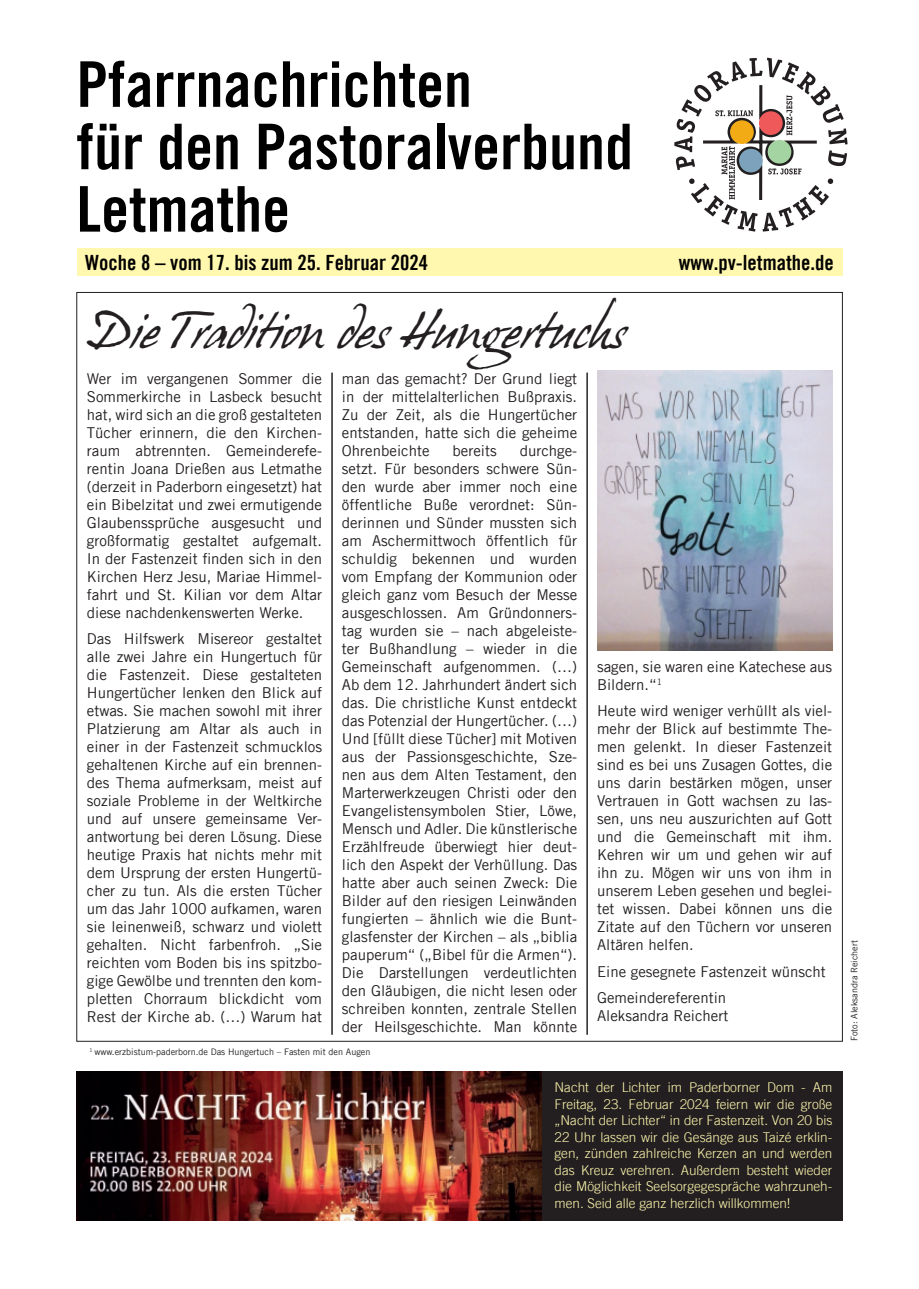
<style>
.page{position:relative;width:919px;height:1289px;background:#fff}
.page>*{position:absolute;margin:0;border:0;box-sizing:border-box;transform-origin:0 0}
.t1{font:63px/62.4px "Trade Gothic Bold Condensed No 2 B";color:#000}
.t2{font:45px "Hans Hand";color:#231f20}
.t3{font:21px "Trade Gothic Bold Condensed No 2 B";color:#000}
.t4{font:15px/18px "Trade Gothic";color:#231f20;text-align:justify}
.t5{font:300 13.5px/16.5px "Trade Gothic";color:#fff8ae;text-align:justify}
.t6{font:9px "Trade Gothic";color:#231f20}
</style>
<div class="page">
<div style="left:77px;top:248px;width:765px;height:27px;background:#fff8ae"></div>
<hr style="left:331px;top:372px;width:1px;height:662px;background:#231f20">
<hr style="left:586px;top:372px;width:1px;height:662px;background:#231f20">
<svg style="left:674px;top:58px;width:173px;height:174px"></svg>
<div style="left:759px;top:111px;width:23px;height:24px;background:#f0595a;border-radius:50%"></div>
<div style="left:767px;top:140px;width:24px;height:23px;background:#a4d4a1;border-radius:50%"></div>
<div style="left:739px;top:149px;width:23px;height:23px;background:#7da2bb;border-radius:50%"></div>
<div style="left:730px;top:120px;width:23px;height:24px;background:#f2aa15;border-radius:50%"></div>
<img style="left:597px;top:370px;width:235px;height:280px">
<div style="left:77px;top:1071px;width:765px;height:149px;background:#231f20"></div>
<img style="left:77px;top:1071px;width:465px;height:149px">
<h1 class="t1" style="left:77px;top:57px;width:558px">Pfarrnachrichten<br>für den Pastoralverbund<br>Letmathe</h1>
<h3 class="t3" style="left:85px;top:253px;width:344px">Woche 8 – vom 17. bis zum 25. Februar 2024</h3>
<h3 class="t3" style="left:678px;top:253px;width:157px">www.pv-letmathe.de</h3>
<h2 class="t2" style="left:87px;top:306px;width:538px">Die Tradition des Hungertuchs</h2>
<p class="t4" style="left:87px;top:370px;width:237px">Wer im vergangenen Sommer die Sommerkirche in Lasbeck besucht hat, wird sich an die groß gestalteten Tücher erinnern, die den Kirchen&shy;raum abtrennten. Gemeinderefe&shy;rentin Joana Drießen aus Letmathe (derzeit in Paderborn eingesetzt) hat ein Bibelzitat und zwei ermutigende Glaubenssprüche ausgesucht und großformatig gestaltet aufgemalt.<br>In der Fastenzeit finden sich in den Kirchen Herz Jesu, Mariae Himmel&shy;fahrt und St. Kilian vor dem Altar diese nachdenkenswerten Werke.</p>
<p class="t4" style="left:87px;top:631px;width:237px">Das Hilfswerk Misereor gestaltet alle zwei Jahre ein Hungertuch für die Fastenzeit. Diese gestalteten Hungertücher lenken den Blick auf etwas. Sie machen sowohl mit ihrer Platzierung am Altar als auch in einer in der Fastenzeit schmucklos gehaltenen Kirche auf ein brennen&shy;des Thema aufmerksam, meist auf soziale Probleme in der Weltkirche und auf unsere gemeinsame Ver&shy;antwortung bei deren Lösung. Diese heutige Praxis hat nichts mehr mit dem Ursprung der ersten Hungertü&shy;cher zu tun. Als die ersten Tücher um das Jahr 1000 aufkamen, waren sie leinenweiß, schwarz und violett gehalten. Nicht farbenfroh. „Sie reichten vom Boden bis ins spitzbo&shy;gige Gewölbe und trennten den kom&shy;pletten Chorraum blickdicht vom Rest der Kirche ab. (…) Warum hat</p>
<p class="t4" style="left:342px;top:370px;width:237px">man das gemacht? Der Grund liegt in der mittelalterlichen Bußpraxis.<br>Zu der Zeit, als die Hungertücher entstanden, hatte sich die geheime Ohrenbeichte</p>
<p class="t4" style="left:452px;top:442px;width:46px">bereits</p>
<p class="t4" style="left:342px;top:442px;width:237px;text-indent:178px">durchge&shy;setzt. Für besonders schwere Sün&shy;den wurde aber immer noch eine öffentliche Buße verordnet: Sün&shy;derinnen und Sünder mussten sich am Aschermittwoch öffentlich für schuldig bekennen und wurden vom Empfang der Kommunion oder gleich ganz vom Besuch der Messe ausgeschlossen. Am Gründonners&shy;tag wurden sie – nach abgeleiste&shy;ter Bußhandlung – wieder in die Gemeinschaft aufgenommen. (…)<br>Ab dem 12. Jahrhundert ändert sich das. Die christliche Kunst entdeckt das Potenzial der Hungertücher. (…)<br>Und [füllt diese Tücher] mit Motiven aus der Passionsgeschichte, Sze&shy;nen aus dem Alten Testament, den Marterwerkzeugen Christi oder den Evangelistensymbolen Stier, Löwe, Mensch und Adler. Die künstlerische Erzählfreude überwiegt hier deut&shy;lich den Aspekt der Verhüllung. Das hatte aber auch seinen Zweck: Die Bilder auf den riesigen Leinwänden fungierten – ähnlich wie die Bunt&shy;glasfenster der Kirchen – als „biblia pauperum“ („Bibel für die Armen“).<br>Die Darstellungen verdeutlichten den Gläubigen, die nicht lesen oder schreiben konnten, zentrale Stellen der Heilsgeschichte. Man könnte</p>
<p class="t4" style="left:597px;top:658px;width:237px">sagen, sie waren eine Katechese aus<br>Bildern.“<sup>1</sup></p>
<p class="t4" style="left:597px;top:703px;width:237px">Heute wird weniger verhüllt als viel&shy;mehr der Blick auf bestimmte The&shy;men gelenkt. In dieser Fastenzeit sind es bei uns Zusagen Gottes, die uns darin bestärken mögen, unser Vertrauen in Gott wachsen zu las&shy;sen, uns neu auszurichten auf Gott und die Gemeinschaft mit ihm.<br>Kehren wir um und gehen wir auf ihn zu. Mögen wir uns von ihm in unserem Leben gesehen und beglei&shy;tet wissen. Dabei können uns die Zitate auf den Tüchern vor unseren Altären helfen.</p>
<p class="t4" style="left:597px;top:959px;width:230px;line-height:26.5px">Eine gesegnete Fastenzeit wünscht<br>Gemeindereferentin</p>
<p class="t4" style="left:597px;top:1008px;width:133px">Aleksandra Reichert</p>
<p class="t6" style="left:90px;top:1047px;width:282px"><sup>1</sup> www.erzbistum-paderborn.de Das Hungertuch – Fasten mit den Augen</p>
<p class="t5" style="left:554px;top:1080px;width:279px">Nacht der Lichter im Paderborner Dom - Am Freitag, 23. Februar 2024 feiern wir die große „Nacht der Lichter“ in der Fastenzeit. Von 20 bis 22 Uhr lassen wir die Gesänge aus Taizé erklin&shy;gen, zünden zahlreiche Kerzen an und werden das Kreuz verehren. Außerdem besteht wieder die Möglichkeit Seelsorgegespräche wahrzuneh&shy;men. Seid alle ganz herzlich willkommen!</p>
<p class="t6" style="left:850px;top:1041px;width:103px;rotate:-90deg">Foto: Aleksandra Reichert</p>
</div>
